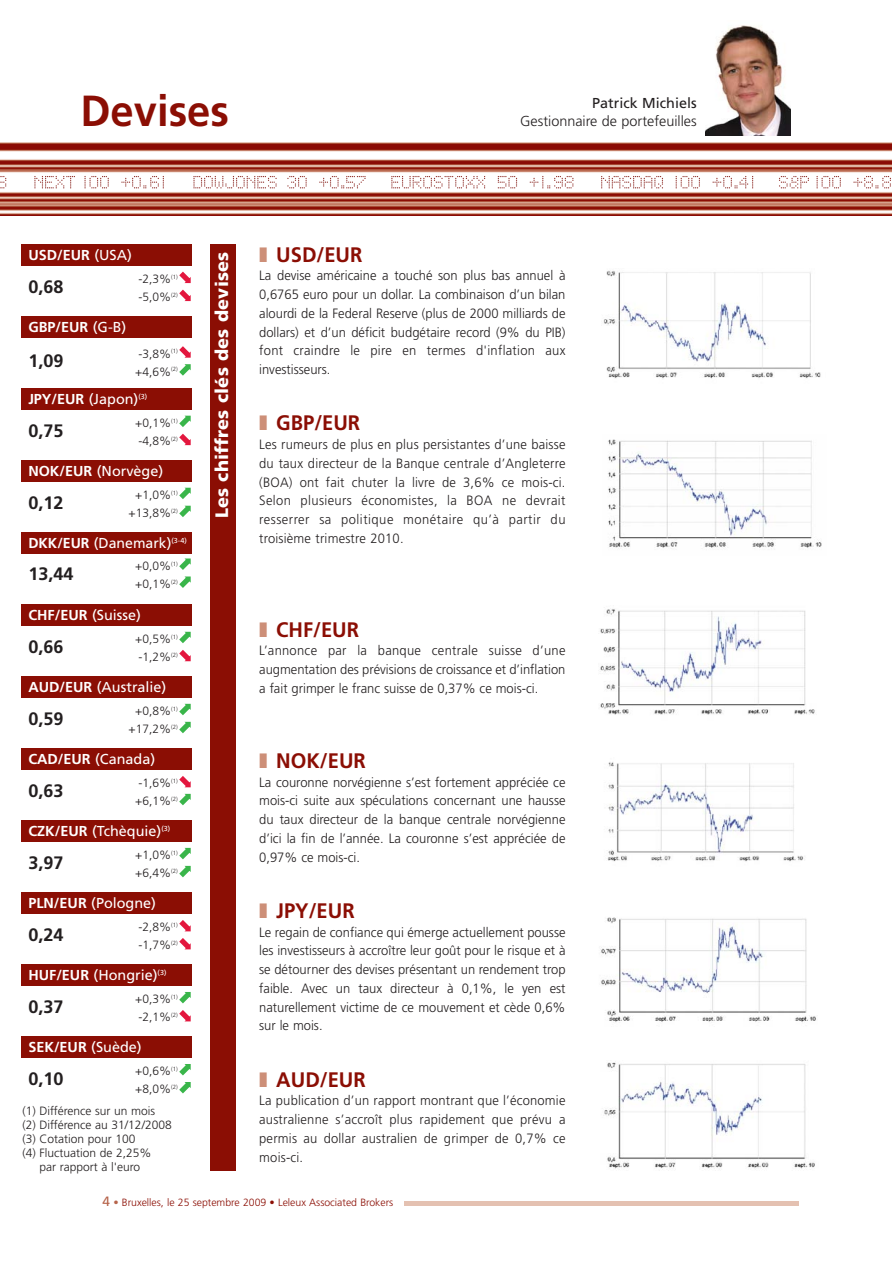
<style>
.page{position:relative;width:893px;height:1263px;background:#fff}
.page>*{position:absolute;margin:0;border:0;box-sizing:border-box;transform-origin:0 0}
.t1{font:700 43.5px "Frutiger";color:#8b0e04;scale:.96 1}
.t2{font:700 21px "Frutiger";color:#8b0e04;scale:.96 1}
.t3{font:700 18px "Frutiger";color:#231f20}
.t4{font:900 18px "Frutiger";letter-spacing:.01em;color:#fff}
.t5{font:14.4px "Frutiger";color:#fff}
.t6{font:700 14.4px "Frutiger";color:#fff}
.t7{font:300 14.4px "Frutiger";color:#231f20}
.t8{font:14.4px "Frutiger";color:#231f20}
.t9{font:300 13.5px/18.8px "Frutiger";color:#231f20;text-align:justify;scale:.96 1}
.t10{font:300 12px/18px "Frutiger";color:#231f20}
.t11{font:300 10.5px "Frutiger";color:#8b0e04}
.s1{font-weight:400}
.s2{font-weight:700}
.s3{color:#cd8f78}
.s4{font-weight:400;font-size:13.5px;color:#b6644b}
.s5{color:#b6644b}
</style>
<div class="page">
<img style="left:0;top:143px;width:891px;height:72px">
<svg style="left:34px;top:176px;width:41px;height:12px"></svg>
<svg style="left:84px;top:176px;width:25px;height:12px"></svg>
<svg style="left:121px;top:176px;width:43px;height:12px"></svg>
<svg style="left:193px;top:176px;width:84px;height:12px"></svg>
<svg style="left:287px;top:176px;width:20px;height:12px"></svg>
<svg style="left:319px;top:176px;width:46px;height:12px"></svg>
<svg style="left:391px;top:176px;width:94px;height:12px"></svg>
<svg style="left:497px;top:176px;width:20px;height:12px"></svg>
<svg style="left:529px;top:176px;width:44px;height:12px"></svg>
<svg style="left:601px;top:176px;width:62px;height:12px"></svg>
<svg style="left:675px;top:176px;width:25px;height:12px"></svg>
<svg style="left:712px;top:176px;width:41px;height:12px"></svg>
<svg style="left:778px;top:176px;width:31px;height:12px"></svg>
<svg style="left:816px;top:176px;width:24px;height:12px"></svg>
<svg style="left:853px;top:176px;width:38px;height:12px"></svg>
<svg style="left:0;top:176px;width:6px;height:12px"></svg>
<hr style="left:101px;top:1201px;width:697px;height:4px;background:#e4c1b1">
<div style="left:101px;top:1194px;width:302px;height:24px;background:#fff"></div>
<div style="left:21px;top:244px;width:170px;height:21px;background:#8b0e04"></div>
<div style="left:21px;top:316px;width:170px;height:21px;background:#8b0e04"></div>
<div style="left:21px;top:388px;width:170px;height:21px;background:#8b0e04"></div>
<div style="left:21px;top:460px;width:170px;height:21px;background:#8b0e04"></div>
<div style="left:21px;top:532px;width:170px;height:22px;background:#8b0e04"></div>
<div style="left:21px;top:604px;width:170px;height:22px;background:#8b0e04"></div>
<div style="left:21px;top:676px;width:170px;height:22px;background:#8b0e04"></div>
<div style="left:21px;top:748px;width:170px;height:22px;background:#8b0e04"></div>
<div style="left:21px;top:820px;width:170px;height:22px;background:#8b0e04"></div>
<div style="left:21px;top:892px;width:170px;height:22px;background:#8b0e04"></div>
<div style="left:21px;top:964px;width:170px;height:22px;background:#8b0e04"></div>
<div style="left:21px;top:1037px;width:170px;height:21px;background:#8b0e04"></div>
<div style="left:210px;top:244px;width:25px;height:927px;background:#8b0e04"></div>
<img style="left:705px;top:25px;width:85px;height:110px">
<img style="left:603px;top:270px;width:218px;height:109px">
<img style="left:608px;top:439px;width:214px;height:110px">
<img style="left:600px;top:609px;width:215px;height:106px">
<img style="left:607px;top:762px;width:197px;height:100px">
<img style="left:600px;top:917px;width:216px;height:105px">
<img style="left:604px;top:1061px;width:211px;height:108px">
<svg style="left:179px;top:290px;width:12px;height:11px"></svg>
<svg style="left:179px;top:272px;width:12px;height:11px"></svg>
<svg style="left:179px;top:346px;width:12px;height:12px"></svg>
<svg style="left:179px;top:364px;width:12px;height:12px"></svg>
<svg style="left:179px;top:416px;width:12px;height:11px"></svg>
<svg style="left:179px;top:434px;width:12px;height:11px"></svg>
<svg style="left:179px;top:488px;width:12px;height:11px"></svg>
<svg style="left:179px;top:506px;width:12px;height:11px"></svg>
<svg style="left:179px;top:577px;width:12px;height:11px"></svg>
<svg style="left:179px;top:559px;width:12px;height:11px"></svg>
<svg style="left:179px;top:632px;width:12px;height:11px"></svg>
<svg style="left:179px;top:650px;width:12px;height:11px"></svg>
<svg style="left:179px;top:722px;width:12px;height:11px"></svg>
<svg style="left:179px;top:704px;width:12px;height:11px"></svg>
<svg style="left:179px;top:776px;width:12px;height:11px"></svg>
<svg style="left:179px;top:794px;width:12px;height:11px"></svg>
<svg style="left:179px;top:866px;width:12px;height:11px"></svg>
<svg style="left:179px;top:848px;width:12px;height:11px"></svg>
<svg style="left:179px;top:938px;width:12px;height:11px"></svg>
<svg style="left:179px;top:920px;width:12px;height:11px"></svg>
<svg style="left:179px;top:992px;width:12px;height:11px"></svg>
<svg style="left:179px;top:1010px;width:12px;height:11px"></svg>
<svg style="left:179px;top:1082px;width:12px;height:11px"></svg>
<svg style="left:179px;top:1064px;width:12px;height:11px"></svg>
<h1 class="t1" style="left:80px;top:93px;width:156px">Devises</h1>
<p class="t8" style="left:592px;top:97px;width:106px">Patrick Michiels</p>
<p class="t7" style="left:520px;top:115px;width:178px">Gestionnaire de portefeuilles</p>
<p class="t6" style="left:28px;top:249px;width:105px">USD/EUR <span class="s1">(USA)</span></p>
<h3 class="t3" style="left:28px;top:279px;width:37px">0,68</h3>
<p class="t10" style="left:138px;top:271px;width:41px">-2,3%<sup>(1) </sup>-5,0%<sup>(2)</sup></p>
<p class="t6" style="left:28px;top:321px;width:99px">GBP/EUR <span class="s1">(G-B)</span></p>
<h3 class="t3" style="left:28px;top:354px;width:37px">1,09</h3>
<p class="t10" style="left:135px;top:345px;width:44px">-3,8%<sup>(1) </sup>+4,6%<sup>(2)</sup></p>
<p class="t6" style="left:28px;top:393px;width:120px">JPY/EUR <span class="s1">(Japon)</span><sup>(3)</sup></p>
<h3 class="t3" style="left:28px;top:423px;width:37px">0,75</h3>
<p class="t10" style="left:135px;top:415px;width:44px">+0,1%<sup>(1) </sup>-4,8%<sup>(2)</sup></p>
<p class="t5" style="left:28px;top:465px;width:136px"><span class="s2">NOK/EUR</span> (Norvège)</p>
<h3 class="t3" style="left:28px;top:495px;width:37px">0,12</h3>
<p class="t10" style="left:128px;top:487px;width:51px;text-align:center">+1,0%<sup>(1) </sup>+13,8%<sup>(2)</sup></p>
<p class="t5" style="left:28px;top:537px;width:160px"><span class="s2">DKK/EUR</span> (Danemark)<sup>(3-4)</sup></p>
<h3 class="t3" style="left:28px;top:566px;width:47px">13,44</h3>
<p class="t10" style="left:135px;top:558px;width:44px">+0,0%<sup>(1) </sup>+0,1%<sup>(2)</sup></p>
<p class="t5" style="left:28px;top:609px;width:114px"><span class="s2">CHF/EUR</span> (Suisse)</p>
<h3 class="t3" style="left:28px;top:639px;width:37px">0,66</h3>
<p class="t10" style="left:135px;top:631px;width:44px">+0,5%<sup>(1) </sup>-1,2%<sup>(2)</sup></p>
<p class="t5" style="left:28px;top:681px;width:139px"><span class="s2">AUD/EUR</span> (Australie)</p>
<h3 class="t3" style="left:28px;top:711px;width:37px">0,59</h3>
<p class="t10" style="left:128px;top:703px;width:51px;text-align:center">+0,8%<sup>(1) </sup>+17,2%<sup>(2)</sup></p>
<p class="t5" style="left:28px;top:753px;width:128px"><span class="s2">CAD/EUR</span> (Canada)</p>
<h3 class="t3" style="left:28px;top:783px;width:37px">0,63</h3>
<p class="t10" style="left:135px;top:775px;width:44px">-1,6%<sup>(1) </sup>+6,1%<sup>(2)</sup></p>
<p class="t5" style="left:28px;top:825px;width:143px"><span class="s2">CZK/EUR</span> (Tchèquie)<sup>(3)</sup></p>
<h3 class="t3" style="left:28px;top:855px;width:37px">3,97</h3>
<p class="t10" style="left:135px;top:847px;width:44px">+1,0%<sup>(1) </sup>+6,4%<sup>(2)</sup></p>
<p class="t5" style="left:28px;top:897px;width:129px"><span class="s2">PLN/EUR</span> (Pologne)</p>
<h3 class="t3" style="left:28px;top:927px;width:37px">0,24</h3>
<p class="t10" style="left:138px;top:919px;width:41px">-2,8%<sup>(1) </sup>-1,7%<sup>(2)</sup></p>
<p class="t5" style="left:28px;top:969px;width:139px"><span class="s2">HUF/EUR</span> (Hongrie)<sup>(3)</sup></p>
<h3 class="t3" style="left:28px;top:999px;width:37px">0,37</h3>
<p class="t10" style="left:135px;top:991px;width:44px">+0,3%<sup>(1) </sup>-2,1%<sup>(2)</sup></p>
<p class="t6" style="left:28px;top:1041px;width:115px">SEK/EUR <span class="s1">(Suède)</span></p>
<h3 class="t3" style="left:28px;top:1071px;width:37px">0,10</h3>
<p class="t10" style="left:135px;top:1063px;width:44px">+0,6%<sup>(1) </sup>+8,0%<sup>(2)</sup></p>
<p class="t10" style="left:22px;top:1103px;width:134px">(1) Différence sur un mois</p>
<p class="t10" style="left:22px;top:1117px;width:151px">(2) Différence au 31/12/2008</p>
<p class="t10" style="left:22px;top:1131px;width:115px">(3) Cotation pour 100</p>
<p class="t10" style="left:22px;top:1145px;width:131px">(4) Fluctuation de 2,25%</p>
<p class="t10" style="left:39px;top:1158px;width:102px">par rapport à l'euro</p>
<h3 class="t4" style="left:215px;top:518px;width:268px;rotate:-90deg">Les chiffres clés des devises</h3>
<h2 class="t2" style="left:259px;top:246px;width:109px"><span class="s3">❚</span> USD/EUR</h2>
<p class="t9" style="left:259px;top:267px;width:320px">La devise américaine a touché son plus bas annuel à 0,6765 euro pour un dollar. La combinaison d’un bilan alourdi de la Federal Reserve (plus de 2000 milliards de dollars) et d’un déficit budgétaire record (9% du PIB) font craindre le pire en termes d'inflation aux investisseurs.</p>
<h2 class="t2" style="left:259px;top:415px;width:107px"><span class="s3">❚</span> GBP/EUR</h2>
<p class="t9" style="left:259px;top:436px;width:320px">Les rumeurs de plus en plus persistantes d’une baisse du taux directeur de la Banque centrale d’Angleterre (BOA) ont fait chuter la livre de 3,6% ce mois-ci.<br>Selon plusieurs économistes, la BOA ne devrait resserrer sa politique monétaire qu’à partir du troisième trimestre 2010.</p>
<h2 class="t2" style="left:259px;top:621px;width:106px"><span class="s3">❚</span> CHF/EUR</h2>
<p class="t9" style="left:259px;top:642px;width:320px">L’annonce par la banque centrale suisse d’une augmentation des prévisions de croissance et d’inflation a fait grimper le franc suisse de 0,37% ce mois-ci.</p>
<h2 class="t2" style="left:259px;top:752px;width:113px"><span class="s3">❚</span> NOK/EUR</h2>
<p class="t9" style="left:259px;top:774px;width:320px">La couronne norvégienne s’est fortement appréciée ce mois-ci suite aux spéculations concernant une hausse du taux directeur de la banque centrale norvégienne d’ici la fin de l’année. La couronne s’est appréciée de 0,97% ce mois-ci.</p>
<h2 class="t2" style="left:259px;top:902px;width:101px"><span class="s3">❚</span> JPY/EUR</h2>
<p class="t9" style="left:259px;top:924px;width:321px">Le regain de confiance qui émerge actuellement pousse les investisseurs à accroître leur goût pour le risque et à se détourner des devises présentant un rendement trop faible. Avec un taux directeur à 0,1%, le yen est naturellement victime de ce mouvement et cède 0,6% sur le mois.</p>
<h2 class="t2" style="left:259px;top:1071px;width:113px"><span class="s3">❚</span> AUD/EUR</h2>
<p class="t9" style="left:259px;top:1092px;width:320px">La publication d’un rapport montrant que l’économie australienne s’accroît plus rapidement que prévu a permis au dollar australien de grimper de 0,7% ce mois-ci.</p>
<p class="t11" style="left:103px;top:1198px;width:292px"><span class="s4">4</span> <span class="s5">•</span> Bruxelles, le 25 septembre 2009 • Leleux Associated Brokers</p>
</div>
